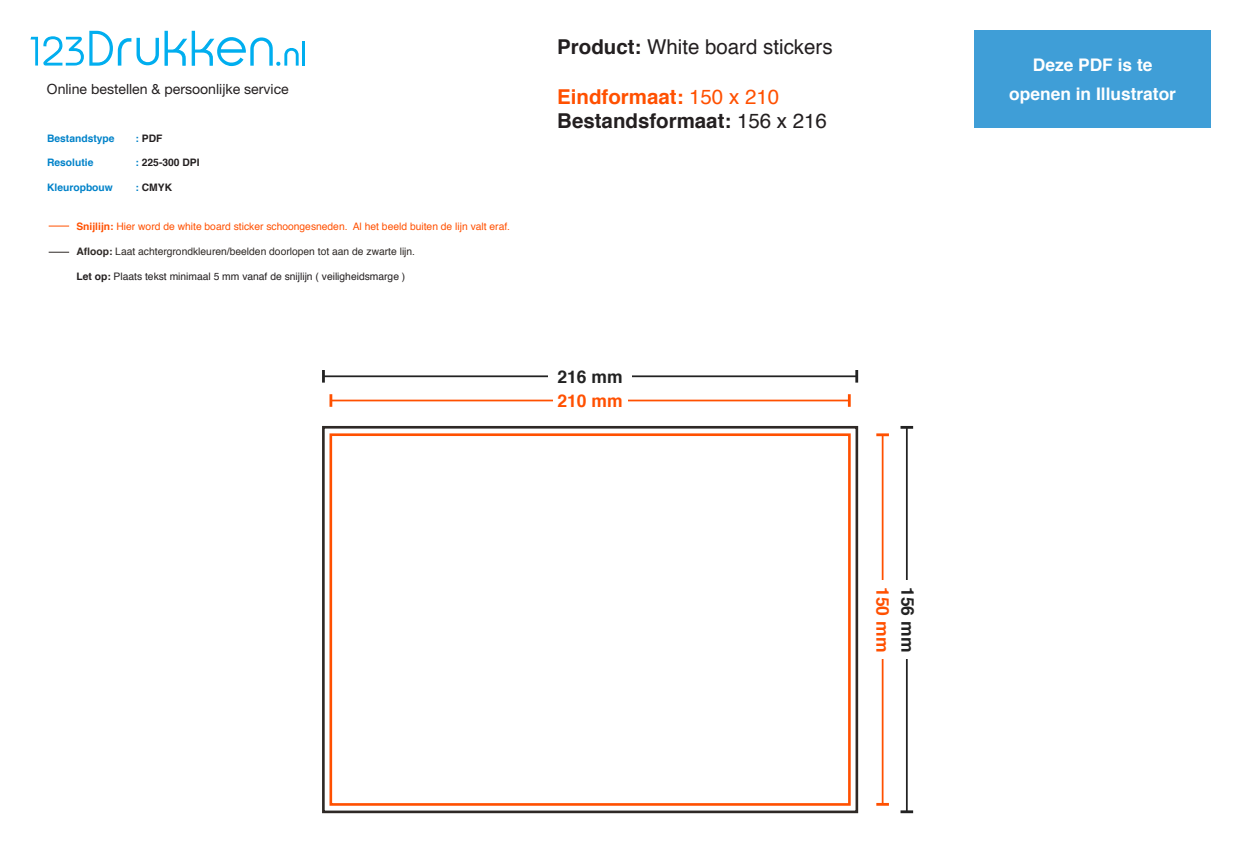
<style>
.page{position:relative;width:1241px;height:844px;background:#fff}
.page>*{position:absolute;margin:0;border:0;box-sizing:border-box;transform-origin:0 0}
.t1{font:20.47px "Helvetica";color:#231f20}
.t2{font:700 20.47px "Helvetica";color:#231f20}
.t3{font:700 20.47px "Helvetica";color:#ff5000}
.t4{font:700 17.5px "Helvetica";color:#222}
.t5{font:700 17.5px "Helvetica";color:#ff5000}
.t6{font:700 17.32px "Helvetica";color:#fff}
.t7{font:14.09px "Helvetica Neue LT Std";color:#231f20}
.t8{font:10.33px "Helvetica";color:#ff5000}
.t9{font:10.33px "Helvetica";color:#2e2926}
.t10{font:10.33px "Helvetica";color:#231f20}
.t11{font:700 10.33px "Helvetica";color:#0082c9}
.t12{font:700 10.33px "Helvetica";color:#231f20}
.s1{color:#0082c9}
.s2{font-weight:700}
.s3{font-weight:400}
</style>
<div class="page">
<div style="left:329px;top:433px;width:521px;height:372px;border:3px solid #ff5000"></div>
<hr style="left:302px;top:41px;width:3px;height:25px;background:#00aeef">
<svg style="left:30px;top:31px;width:268px;height:35px"></svg>
<svg style="left:49px;top:225px;width:20px;height:1px"></svg>
<svg style="left:49px;top:252px;width:20px;height:1px"></svg>
<div style="left:973px;top:31px;width:237px;height:97px;background:#3f9ed7"></div>
<div style="left:322px;top:426px;width:536px;height:387px;border:3px solid #2e2926"></div>
<hr style="left:331px;top:399px;width:518px;height:2px;background:#ff5000">
<svg style="left:329px;top:394px;width:3px;height:12px"></svg>
<svg style="left:847px;top:394px;width:3px;height:12px"></svg>
<hr style="left:323px;top:375px;width:533px;height:2px;background:#222">
<svg style="left:322px;top:370px;width:3px;height:12px"></svg>
<svg style="left:855px;top:370px;width:3px;height:12px"></svg>
<hr style="left:881px;top:434px;width:2px;height:370px;background:#ff5000">
<svg style="left:876px;top:433px;width:12px;height:3px"></svg>
<svg style="left:876px;top:802px;width:12px;height:3px"></svg>
<hr style="left:905px;top:427px;width:2px;height:384px;background:#222">
<svg style="left:900px;top:426px;width:13px;height:2px"></svg>
<svg style="left:900px;top:810px;width:13px;height:3px"></svg>
<div style="left:548px;top:365px;width:83px;height:22px;background:#fff"></div>
<div style="left:553px;top:389px;width:74px;height:22px;background:#fff"></div>
<div style="left:896px;top:580px;width:22px;height:78px;background:#fff"></div>
<div style="left:872px;top:580px;width:22px;height:78px;background:#fff"></div>
<p class="t7" style="left:47px;top:81px;width:243px">Online bestellen &amp; persoonlijke service</p>
<p class="t11" style="left:47px;top:130px;width:69px">Bestandstype</p>
<p class="t12" style="left:135px;top:130px;width:28px"><span class="s1">:</span> PDF</p>
<p class="t11" style="left:47px;top:154px;width:48px">Resolutie</p>
<p class="t12" style="left:135px;top:154px;width:66px"><span class="s1">:</span> 225-300 DPI</p>
<p class="t11" style="left:47px;top:179px;width:67px">Kleuropbouw</p>
<p class="t12" style="left:135px;top:179px;width:38px"><span class="s1">:</span> CMYK</p>
<p class="t8" style="left:76px;top:218px;width:435px"><span class="s2">Snijlijn:</span> Hier word de white board sticker schoongesneden. Al het beeld buiten de lijn valt eraf.</p>
<p class="t9" style="left:76px;top:243px;width:340px"><span class="s2">Afloop:</span> Laat achtergrondkleuren/beelden doorlopen tot aan de zwarte lijn.</p>
<p class="t10" style="left:76px;top:268px;width:330px"><span class="s2">Let op:</span> Plaats tekst minimaal 5 mm vanaf de snijlijn ( veiligheidsmarge )</p>
<p class="t1" style="left:557px;top:31px;width:277px"><span class="s2">Product:</span> White board stickers</p>
<p class="t3" style="left:557px;top:80px;width:223px">Eindformaat: <span class="s3">150 x 210</span></p>
<p class="t2" style="left:557px;top:104px;width:271px">Bestandsformaat: <span class="s3">156 x 216</span></p>
<p class="t4" style="left:557px;top:362px;width:67px">216 mm</p>
<p class="t5" style="left:557px;top:387px;width:67px">210 mm</p>
<p class="t5" style="left:896px;top:586px;width:67px;rotate:90deg">150 mm</p>
<p class="t4" style="left:921px;top:586px;width:67px;rotate:90deg">156 mm</p>
<p class="t6" style="left:1032px;top:51px;width:121px">Deze PDF is te</p>
<p class="t6" style="left:1009px;top:80px;width:168px">openen in Illustrator</p>
</div>
